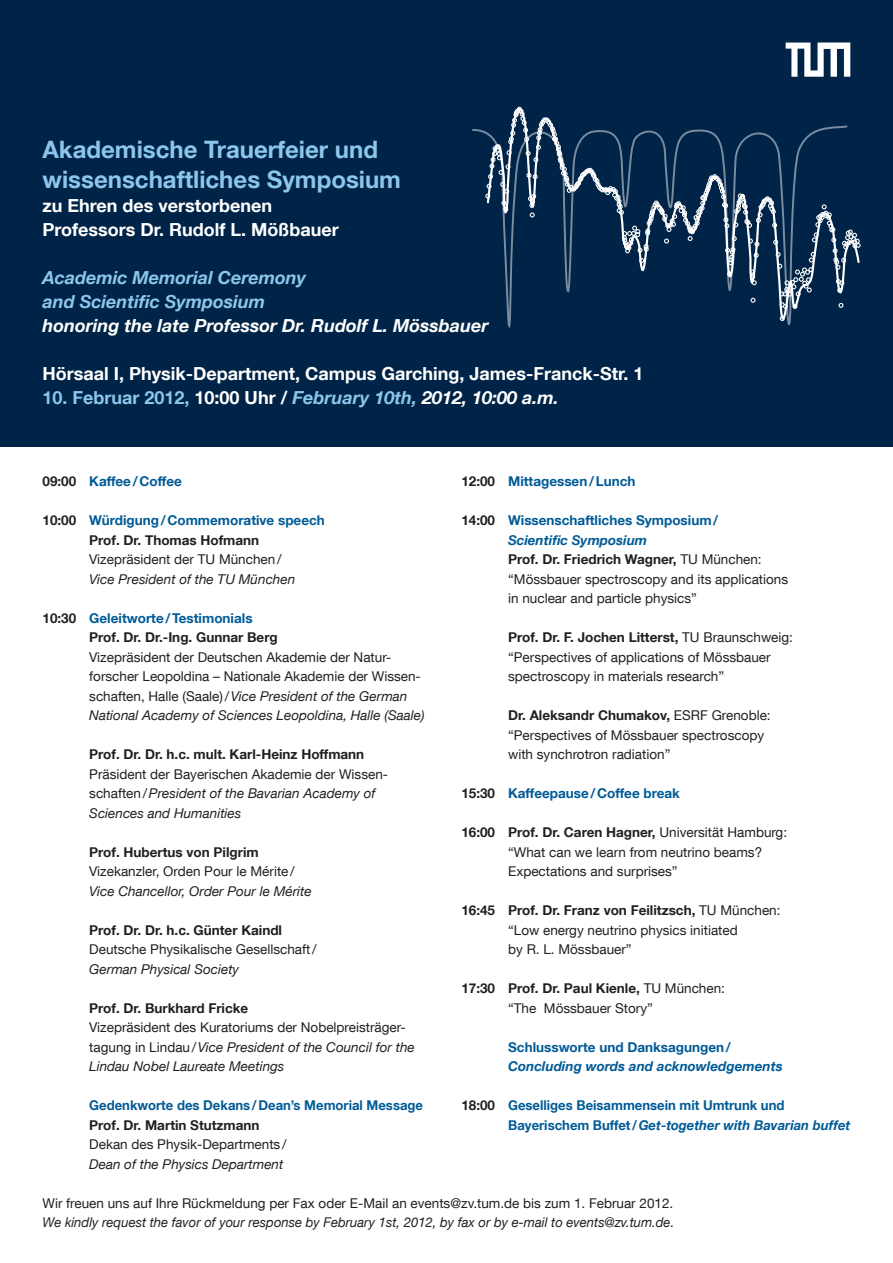
<style>
.page{position:relative;width:893px;height:1263px;background:#fff}
.page>*{position:absolute;margin:0;border:0;box-sizing:border-box;transform-origin:0 0}
.Überschrift{font:700 24px/30px "TUM Neue Helvetica";color:#8cc6ec}
.Unterüberschrift{font:700 18px "TUM Neue Helvetica";color:#fff}
.Unterüberschrift-2{font:italic 700 18px/24px "TUM Neue Helvetica";color:#8cc6ec}
.Unterüberschrift-3{font:700 18px "TUM Neue Helvetica";color:#8cc6ec}
.Fließtext{font:13.5px/19.5px "TUM Neue Helvetica";color:#231f20}
.Fließtext-2{font:700 13.5px "TUM Neue Helvetica";color:#231f20}
.Fließtext-3{font:italic 13.5px/19.5px "TUM Neue Helvetica";color:#231f20}
.Fließtext-4{font:700 13.5px/19.5px "TUM Neue Helvetica";color:#005b97}
.Fließtext-5{font:italic 700 13.5px/19.5px "TUM Neue Helvetica";color:#005b97}
.s1{color:#fff}
.s2{font-style:italic}
.s3{font-style:italic;color:#fff}
.s4{color:#231f20}
.s5{font-style:normal}
.s6{font-weight:700;font-style:normal}
.s7{font-weight:400}
.s8{font-weight:700}
</style>
<div class="page">
<div style="left:0;top:0;width:893px;height:446px;background:#002447"></div>
<svg style="left:511px;top:107px;width:350px;height:156px"></svg>
<svg style="left:472px;top:126px;width:375px;height:201px"></svg>
<svg style="left:786px;top:43px;width:64px;height:34px"></svg>
<p class="Überschrift" style="left:43px;top:134px;width:360px">Akademische Trauerfeier und wissenschaftliches Symposium</p>
<p class="Unterüberschrift" style="left:43px;top:194px;width:231px">zu Ehren des verstorbenen</p>
<p class="Unterüberschrift" style="left:43px;top:218px;width:298px">Professors Dr. Rudolf L. Mößbauer</p>
<p class="Unterüberschrift-2" style="left:43px;top:265px;width:448px">Academic Memorial Ceremony<br>and Scientific Symposium<br><span class="s1">honoring the late Professor Dr. Rudolf L. Mössbauer</span></p>
<p class="Unterüberschrift" style="left:43px;top:362px;width:602px">Hörsaal I, Physik-Department, Campus Garching, James-Franck-Str. 1</p>
<p class="Unterüberschrift-3" style="left:43px;top:386px;width:518px">10. Februar 2012, <span class="s1">10:00 Uhr /</span> <span class="s2">February 10th,</span> <span class="s3">2012, 10:00 a.m.</span></p>
<p class="Fließtext-4" style="left:43px;top:471px;width:141px"><span class="s4">09:00</span> Kaffee/Coffee</p>
<p class="Fließtext-4" style="left:43px;top:510px;width:284px"><span class="s4">10:00</span> Würdigung/Commemorative speech</p>
<p class="Fließtext-2" style="left:89px;top:531px;width:172px">Prof. Dr. Thomas Hofmann</p>
<p class="Fließtext-3" style="left:89px;top:549px;width:207px"><span class="s5">Vizepräsident der TU München/<br></span>Vice President of the TU München</p>
<p class="Fließtext-4" style="left:43px;top:608px;width:212px"><span class="s4">10:30</span> Geleitworte/Testimonials</p>
<p class="Fließtext-2" style="left:89px;top:629px;width:190px">Prof. Dr. Dr.-Ing. Gunnar Berg</p>
<p class="Fließtext" style="left:89px;top:647px;width:337px">Vizepräsident der Deutschen Akademie der Natur&shy;forscher Leopoldina – Nationale Akademie der Wissen&shy;schaften, Halle (Saale)/<span class="s2">Vice President of the German National Academy of Sciences Leopoldina, Halle (Saale)</span></p>
<p class="Fließtext-2" style="left:89px;top:746px;width:277px">Prof. Dr. Dr. h.c. mult. Karl-Heinz Hoffmann</p>
<p class="Fließtext-3" style="left:89px;top:764px;width:300px"><span class="s5">Präsident der Bayerischen Akademie der Wissen&shy;schaften/</span>President of the Bavarian Academy of<br>Sciences and Humanities</p>
<p class="Fließtext-3" style="left:89px;top:842px;width:224px"><span class="s6">Prof. Hubertus von Pilgrim<br></span><span class="s5">Vizekanzler, Orden Pour le Mérite/<br></span>Vice Chancellor, Order Pour le Mérite</p>
<p class="Fließtext-2" style="left:89px;top:921px;width:194px">Prof. Dr. Dr. h.c. Günter Kaindl</p>
<p class="Fließtext" style="left:89px;top:939px;width:229px">Deutsche Physikalische Gesellschaft/<br><span class="s2">German Physical Society</span></p>
<p class="Fließtext-2" style="left:89px;top:999px;width:161px">Prof. Dr. Burkhard Fricke</p>
<p class="Fließtext" style="left:89px;top:1017px;width:327px">Vizepräsident des Kuratoriums der Nobelpreisträger&shy;tagung in Lindau/<span class="s2">Vice President of the Council for the<br>Lindau Nobel Laureate Meetings</span></p>
<p class="Fließtext-4" style="left:89px;top:1095px;width:335px">Gedenkworte des Dekans/Dean’s Memorial Message</p>
<p class="Fließtext-2" style="left:89px;top:1116px;width:172px">Prof. Dr. Martin Stutzmann</p>
<p class="Fließtext" style="left:89px;top:1134px;width:199px">Dekan des Physik-Departments /<br><span class="s2">Dean of the Physics Department</span></p>
<p class="Fließtext-4" style="left:461px;top:471px;width:176px"><span class="s4">12:00</span> Mittagessen/Lunch</p>
<p class="Fließtext-4" style="left:508px;top:510px;width:212px;text-indent:-47px"><span class="s4">14:00</span> Wissenschaftliches Symposium/<br><span class="s2">Scientific Symposium</span></p>
<p class="Fließtext-2" style="left:508px;top:551px;width:255px">Prof. Dr. Friedrich Wagner, <span class="s7">TU München:</span></p>
<p class="Fließtext" style="left:508px;top:569px;width:282px">“Mössbauer spectroscopy and its applications in nuclear and particle physics”</p>
<p class="Fließtext-2" style="left:508px;top:629px;width:286px">Prof. Dr. F. Jochen Litterst, <span class="s7">TU Braunschweig:</span></p>
<p class="Fließtext" style="left:508px;top:647px;width:264px">“Perspectives of applications of Mössbauer spectroscopy in materials research”</p>
<p class="Fließtext-2" style="left:508px;top:707px;width:264px">Dr. Aleksandr Chumakov, <span class="s7">ESRF Grenoble:</span></p>
<p class="Fließtext" style="left:508px;top:725px;width:258px">“Perspectives of Mössbauer spectroscopy with synchrotron radiation”</p>
<p class="Fließtext-4" style="left:461px;top:783px;width:220px"><span class="s4">15:30</span> Kaffeepause/Coffee break</p>
<p class="Fließtext-2" style="left:461px;top:824px;width:327px">16:00 Prof. Dr. Caren Hagner, <span class="s7">Universität Hamburg:</span></p>
<p class="Fließtext" style="left:508px;top:842px;width:256px">“What can we learn from neutrino beams?<br>Expectations and surprises”</p>
<p class="Fließtext-2" style="left:461px;top:902px;width:321px">16:45 Prof. Dr. Franz von Feilitzsch, <span class="s7">TU München:</span></p>
<p class="Fließtext" style="left:508px;top:920px;width:231px">“Low energy neutrino physics initiated by R. L. Mössbauer”</p>
<p class="Fließtext" style="left:508px;top:978px;width:218px;text-indent:-47px"><span class="s8">17:30 Prof. Dr. Paul Kienle,</span> TU München: “The Mössbauer Story”</p>
<p class="Fließtext-5" style="left:508px;top:1037px;width:276px"><span class="s5">Schlussworte und Danksagungen/<br></span>Concluding words and acknowledgements</p>
<p class="Fließtext-4" style="left:508px;top:1095px;width:344px;text-indent:-47px"><span class="s4">18:00</span> Geselliges Beisammensein mit Umtrunk und<br>Bayerischem Buffet/<span class="s2">Get-together with Bavarian buffet</span></p>
<p class="Fließtext" style="left:43px;top:1193px;width:632px">Wir freuen uns auf Ihre Rückmeldung per Fax oder E-Mail an events@zv.tum.de bis zum 1. Februar 2012.</p>
<p class="Fließtext-3" style="left:43px;top:1212px;width:633px">We kindly request the favor of your response by February 1st, 2012, by fax or by e-mail to events@zv.tum.de.</p>
</div>
